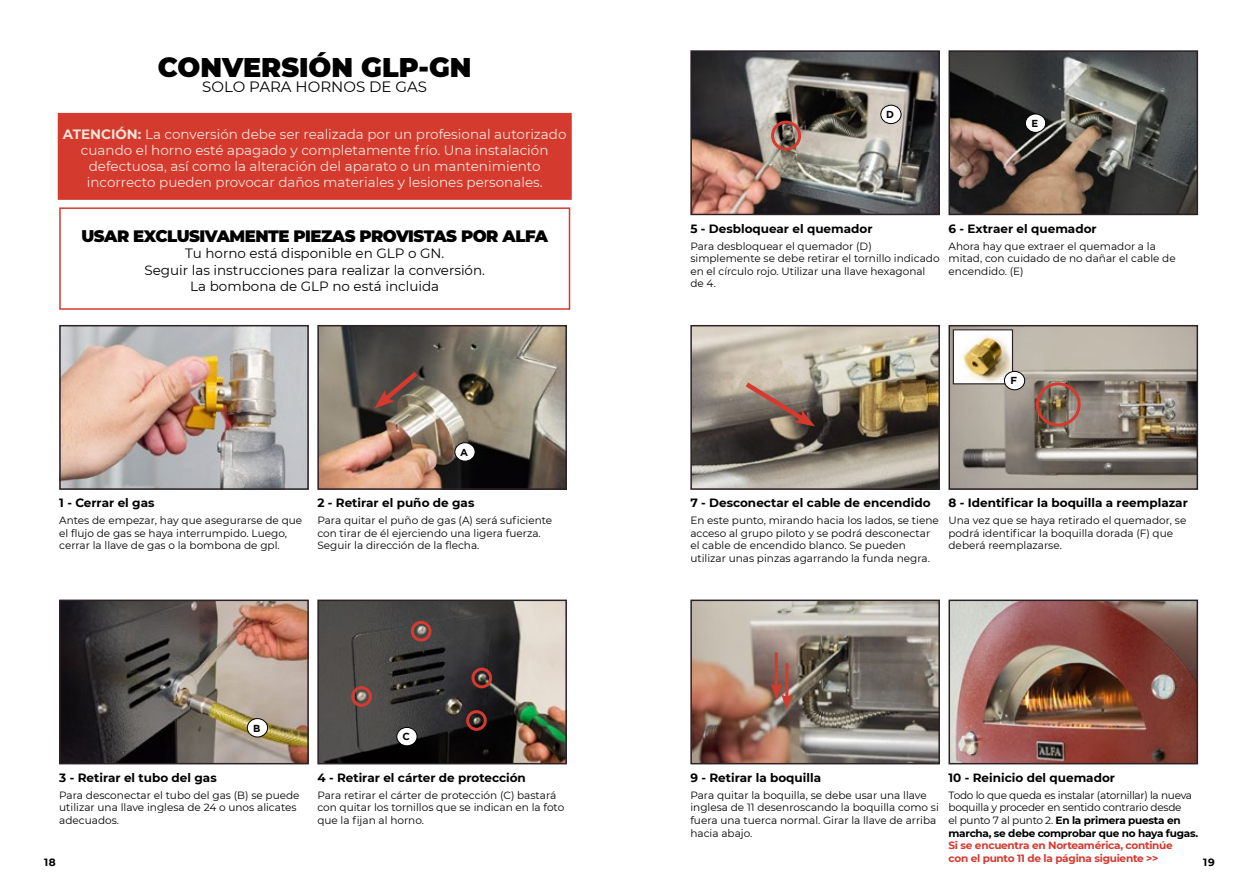
<style>
.page{position:relative;width:1259px;height:893px;background:#fff}
.page>*{position:absolute;margin:0;border:0;box-sizing:border-box;transform-origin:0 0}
.t1{font:900 27px "Montserrat";color:#000}
.t2{font:900 16.5px "Montserrat";letter-spacing:-.03em;color:#000}
.t3{font:15px "Montserrat";color:#000}
.t4{font:13.5px/16.2px "Montserrat";color:#f2e5d8;text-align:center}
.t5{font:13.5px/16.2px "Montserrat";color:#000;text-align:center}
.t6{font:700 12px "Montserrat";color:#000}
.t7{font:10.5px/12.6px "Montserrat";color:#000}
.t8{font:10.5px/12.6px "Montserrat";letter-spacing:-.025em;color:#000}
.t9{font:700 10.5px/12.6px "Montserrat";letter-spacing:-.025em;color:#d53a2f}
.t10{font:700 10.5px "Montserrat";color:#000}
.t11{font:700 10.2px "Gotham";color:#000}
.s1{font-weight:700}
</style>
<div class="page">
<div style="left:58px;top:114px;width:513px;height:85px;background:#d53a2f"></div>
<div style="left:58px;top:113px;width:514px;height:87px;border:2px solid #d53a2f"></div>
<div style="left:59px;top:207px;width:511px;height:103px;border:2px solid #d53a2f"></div>
<img style="left:62px;top:603px;width:244px;height:158px">
<div style="left:59px;top:600px;width:250px;height:164px;border:2px solid #2c2125"></div>
<img style="left:320px;top:603px;width:244px;height:158px">
<div style="left:317px;top:600px;width:250px;height:164px;border:2px solid #2c2125"></div>
<img style="left:62px;top:328px;width:244px;height:159px">
<div style="left:59px;top:325px;width:250px;height:165px;border:2px solid #2c2125"></div>
<img style="left:320px;top:328px;width:244px;height:159px">
<div style="left:317px;top:325px;width:250px;height:165px;border:2px solid #2c2125"></div>
<img style="left:693px;top:603px;width:244px;height:158px">
<div style="left:690px;top:600px;width:250px;height:164px;border:2px solid #2c2125"></div>
<img style="left:951px;top:603px;width:244px;height:158px">
<div style="left:948px;top:600px;width:250px;height:164px;border:2px solid #2c2125"></div>
<img style="left:693px;top:328px;width:244px;height:159px">
<div style="left:690px;top:325px;width:250px;height:165px;border:2px solid #2c2125"></div>
<img style="left:951px;top:328px;width:244px;height:159px">
<div style="left:948px;top:325px;width:250px;height:165px;border:2px solid #2c2125"></div>
<img style="left:693px;top:53px;width:244px;height:159px">
<div style="left:690px;top:50px;width:250px;height:165px;border:2px solid #2c2125"></div>
<img style="left:951px;top:53px;width:244px;height:159px">
<div style="left:948px;top:50px;width:250px;height:165px;border:2px solid #2c2125"></div>
<img style="left:954px;top:331px;width:57px;height:51px">
<div style="left:952px;top:329px;width:61px;height:55px;border:1px solid #2c2125"></div>
<div style="left:455px;top:443px;width:20px;height:18px;background:#fff;border-radius:50%"></div>
<div style="left:454px;top:442px;width:21px;height:19px;border:1px solid #000;border-radius:50%"></div>
<svg style="left:374px;top:367px;width:48px;height:41px;background:#6c5147"></svg>
<div style="left:247px;top:719px;width:20px;height:18px;background:#fff;border-radius:50%"></div>
<div style="left:247px;top:718px;width:21px;height:19px;border:1px solid #000;border-radius:50%"></div>
<div style="left:397px;top:727px;width:20px;height:19px;background:#fff;border-radius:50%"></div>
<div style="left:396px;top:727px;width:21px;height:19px;border:1px solid #000;border-radius:50%"></div>
<div style="left:351px;top:686px;width:21px;height:21px;border:3px solid #d53a2f;border-radius:50%"></div>
<div style="left:411px;top:621px;width:20px;height:20px;border:3px solid #d53a2f;border-radius:50%"></div>
<div style="left:466px;top:710px;width:21px;height:21px;border:3px solid #d53a2f;border-radius:50%"></div>
<div style="left:471px;top:668px;width:21px;height:20px;border:3px solid #d53a2f;border-radius:50%"></div>
<div style="left:881px;top:105px;width:20px;height:19px;background:#fff;border-radius:50%"></div>
<div style="left:880px;top:105px;width:21px;height:19px;border:1px solid #000;border-radius:50%"></div>
<div style="left:771px;top:121px;width:30px;height:30px;border:3px solid #d53a2f;border-radius:50%"></div>
<div style="left:1025px;top:114px;width:20px;height:18px;background:#fff;border-radius:50%"></div>
<div style="left:1025px;top:114px;width:21px;height:19px;border:1px solid #000;border-radius:50%"></div>
<div style="left:1004px;top:371px;width:20px;height:19px;background:#fff;border-radius:50%"></div>
<div style="left:1004px;top:371px;width:21px;height:19px;border:1px solid #000;border-radius:50%"></div>
<div style="left:1036px;top:382px;width:44px;height:44px;border:3px solid #d53a2f;border-radius:50%"></div>
<svg style="left:740px;top:378px;width:75px;height:48px;background:#92776b"></svg>
<hr style="left:785px;top:663px;width:3px;height:36px;background:#d53a2f">
<hr style="left:774px;top:652px;width:3px;height:37px;background:#d53a2f">
<svg style="left:770px;top:683px;width:22px;height:27px"></svg>
<h1 class="t1" style="left:158px;top:47px;width:315px">CONVERSIÓN GLP-GN</h1>
<h3 class="t3" style="left:202px;top:77px;width:226px">SOLO PARA HORNOS DE GAS</h3>
<p class="t4" style="left:63px;top:125px;width:505px"><span class="s1">ATENCIÓN:</span> La conversión debe ser realizada por un profesional autorizado cuando el horno esté apagado y completamente frío. Una instalación defectuosa, así como la alteración del aparato o un mantenimiento incorrecto pueden provocar daños materiales y lesiones personales.</p>
<h2 class="t2" style="left:81px;top:224px;width:468px">USAR EXCLUSIVAMENTE PIEZAS PROVISTAS POR ALFA</h2>
<p class="t5" style="left:144px;top:245px;width:342px">Tu horno está disponible en GLP o GN.<br>Seguir las instrucciones para realizar la conversión.<br>La bombona de GLP no está incluida</p>
<p class="t11" style="left:460px;top:446px;width:9px">A</p>
<p class="t6" style="left:59px;top:494px;width:97px">1 - Cerrar el gas</p>
<p class="t7" style="left:59px;top:514px;width:244px">Antes de empezar, hay que asegurarse de que el flujo de gas se haya interrumpido. Luego, cerrar la llave de gas o la bombona de gpl.</p>
<p class="t6" style="left:317px;top:494px;width:158px">2 - Retirar el puño de gas</p>
<p class="t7" style="left:317px;top:514px;width:236px">Para quitar el puño de gas (A) será suficiente con tirar de él ejerciendo una ligera fuerza.<br>Seguir la dirección de la flecha.</p>
<p class="t11" style="left:253px;top:722px;width:9px">B</p>
<p class="t11" style="left:402px;top:731px;width:9px">C</p>
<p class="t11" style="left:886px;top:109px;width:9px">D</p>
<p class="t11" style="left:1031px;top:117px;width:8px">E</p>
<p class="t6" style="left:690px;top:220px;width:184px">5 - Desbloquear el quemador</p>
<p class="t7" style="left:690px;top:239px;width:251px">Para desbloquear el quemador (D) simplemente se debe retirar el tornillo indicado en el círculo rojo. Utilizar una llave hexagonal de 4.</p>
<p class="t6" style="left:948px;top:220px;width:150px">6 - Extraer el quemador</p>
<p class="t7" style="left:948px;top:239px;width:229px">Ahora hay que extraer el quemador a la mitad, con cuidado de no dañar el cable de encendido. (E)</p>
<p class="t11" style="left:1010px;top:375px;width:8px">F</p>
<p class="t6" style="left:690px;top:494px;width:242px">7 - Desconectar el cable de encendido</p>
<p class="t7" style="left:690px;top:514px;width:250px">En este punto, mirando hacia los lados, se tiene acceso al grupo piloto y se podrá desconectar el cable de encendido blanco. Se pueden utilizar unas pinzas agarrando la funda negra.</p>
<p class="t6" style="left:948px;top:494px;width:241px">8 - Identificar la boquilla a reemplazar</p>
<p class="t7" style="left:948px;top:514px;width:239px">Una vez que se haya retirado el quemador, se podrá identificar la boquilla dorada (F) que deberá reemplazarse.</p>
<p class="t6" style="left:690px;top:769px;width:132px">9 - Retirar la boquilla</p>
<p class="t7" style="left:690px;top:788px;width:250px">Para quitar la boquilla, se debe usar una llave inglesa de 11 desenroscando la boquilla como si fuera una tuerca normal. Girar la llave de arriba hacia abajo.</p>
<p class="t6" style="left:948px;top:769px;width:168px">10 - Reinicio del quemador</p>
<p class="t8" style="left:948px;top:788px;width:251px">Todo lo que queda es instalar (atornillar) la nueva boquilla y proceder en sentido contrario desde<br>el punto 7 al punto 2. <span class="s1">En la primera puesta en marcha, se debe comprobar que no haya fugas.</span></p>
<p class="t9" style="left:948px;top:839px;width:226px">Si se encuentra en Norteamérica, continúe con el punto 11 de la página siguiente &gt;&gt;</p>
<p class="t6" style="left:59px;top:769px;width:159px">3 - Retirar el tubo del gas</p>
<p class="t7" style="left:59px;top:788px;width:242px">Para desconectar el tubo del gas (B) se puede utilizar una llave inglesa de 24 o unos alicates adecuados.</p>
<p class="t6" style="left:317px;top:769px;width:210px">4 - Retirar el cárter de protección</p>
<p class="t7" style="left:317px;top:788px;width:248px">Para retirar el cárter de protección (C) bastará con quitar los tornillos que se indican en la foto que la fijan al horno.</p>
<p class="t10" style="left:44px;top:854px;width:13px">18</p>
<p class="t10" style="left:1203px;top:854px;width:13px">19</p>
</div>
